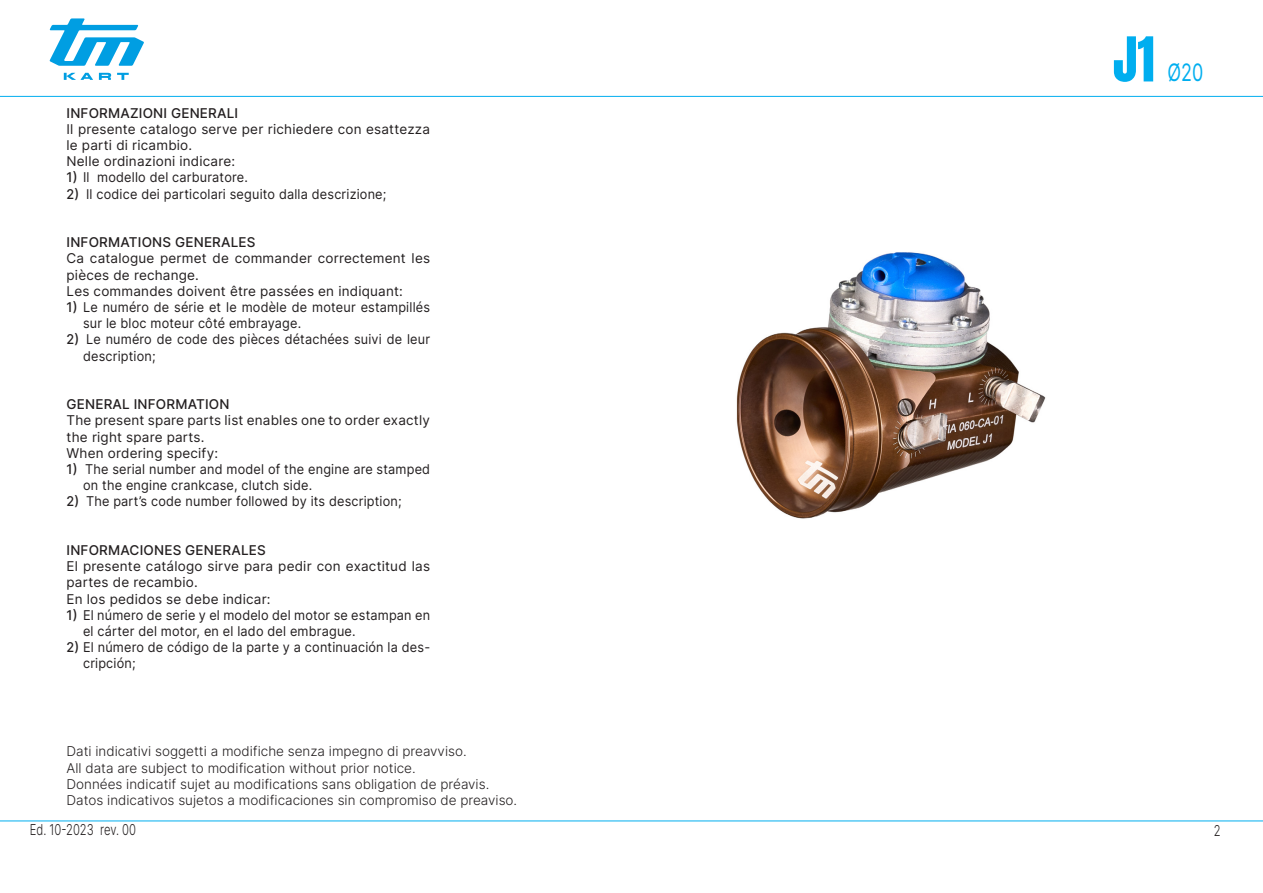
<style>
.page{position:relative;width:1263px;height:893px;background:#fff}
.page>*{position:absolute;margin:0;border:0;box-sizing:border-box;transform-origin:0 0}
.t1{font:24px "Inter";color:#00aeef;scale:.75 1}
.t2{font:15px "Inter";color:#231f20;scale:.75 1}
.t3{font:13.5px/16.2px "Inter";letter-spacing:.015em;color:#231f20}
.t4{font:13.5px/16.2px "Inter";letter-spacing:.015em;color:#231f20;scale:.94 1}
.s1{font-family:"Anton";font-size:52.5px}
</style>
<div class="page">
<svg style="left:50px;top:18px;width:94px;height:48px"></svg>
<svg style="left:64px;top:73px;width:29px;height:7px"></svg>
<svg style="left:99px;top:73px;width:12px;height:7px"></svg>
<svg style="left:117px;top:73px;width:12px;height:7px"></svg>
<hr style="left:0;top:96px;width:1263px;height:1px;background:#00aeef">
<hr style="left:0;top:820px;width:1263px;height:1px;background:#00aeef">
<img style="left:736px;top:252px;width:310px;height:267px">
<p class="t3" style="left:67px;top:104px;width:173px">INFORMAZIONI GENERALI</p>
<p class="t3" style="left:67px;top:120px;width:365px">Il presente catalogo serve per richiedere con esattezza le parti di ricambio.</p>
<p class="t3" style="left:67px;top:153px;width:170px">Nelle ordinazioni indicare:</p>
<p class="t4" style="left:67px;top:169px;width:194px">1) Il modello del carburatore.</p>
<p class="t4" style="left:67px;top:185px;width:342px">2) Il codice dei particolari seguito dalla descrizione;</p>
<p class="t3" style="left:67px;top:234px;width:191px">INFORMATIONS GENERALES</p>
<p class="t3" style="left:67px;top:250px;width:365px">Ca catalogue permet de commander correctement les pièces de rechange.</p>
<p class="t3" style="left:67px;top:282px;width:338px">Les commandes doivent être passées en indiquant:</p>
<p class="t4" style="left:83px;top:299px;width:371px;text-indent:-16px">1) Le numéro de série et le modèle de moteur estampillés sur le bloc moteur côté embrayage.</p>
<p class="t4" style="left:83px;top:331px;width:371px;text-indent:-16px">2) Le numéro de code des pièces détachées suivi de leur description;</p>
<p class="t3" style="left:67px;top:396px;width:164px">GENERAL INFORMATION</p>
<p class="t3" style="left:67px;top:412px;width:365px">The present spare parts list enables one to order exactly the right spare parts.</p>
<p class="t3" style="left:67px;top:444px;width:153px">When ordering specify:</p>
<p class="t4" style="left:83px;top:461px;width:371px;text-indent:-16px">1) The serial number and model of the engine are stamped on the engine crankcase, clutch side.</p>
<p class="t4" style="left:67px;top:493px;width:358px">2) The part’s code number followed by its description;</p>
<p class="t3" style="left:67px;top:542px;width:201px">INFORMACIONES GENERALES</p>
<p class="t3" style="left:67px;top:558px;width:365px">El presente catálogo sirve para pedir con exactitud las partes de recambio.</p>
<p class="t3" style="left:67px;top:590px;width:206px">En los pedidos se debe indicar:</p>
<p class="t4" style="left:83px;top:606px;width:371px;text-indent:-16px">1) El número de serie y el modelo del motor se estampan en el cárter del motor, en el lado del embrague.</p>
<p class="t4" style="left:83px;top:639px;width:371px;text-indent:-16px">2) El número de código de la parte y a continuación la des&shy;cripción;</p>
<p class="t3" style="left:67px;top:743px;width:402px">Dati indicativi soggetti a modifiche senza impegno di preavviso.</p>
<p class="t3" style="left:67px;top:759px;width:351px">All data are subject to modification without prior notice.</p>
<p class="t3" style="left:67px;top:775px;width:424px">Données indicatif sujet au modifications sans obligation de préavis.</p>
<p class="t3" style="left:67px;top:792px;width:452px">Datos indicativos sujetos a modificaciones sin compromiso de preaviso.</p>
<h1 class="t1" style="left:1113px;top:55px;width:122px"><span class="s1">J1</span> Ø20</h1>
<p class="t2" style="left:30px;top:819px;width:143px">Ed. 10-2023 rev. 00</p>
<p class="t2" style="left:1214px;top:819px;width:11px">2</p>
</div>
